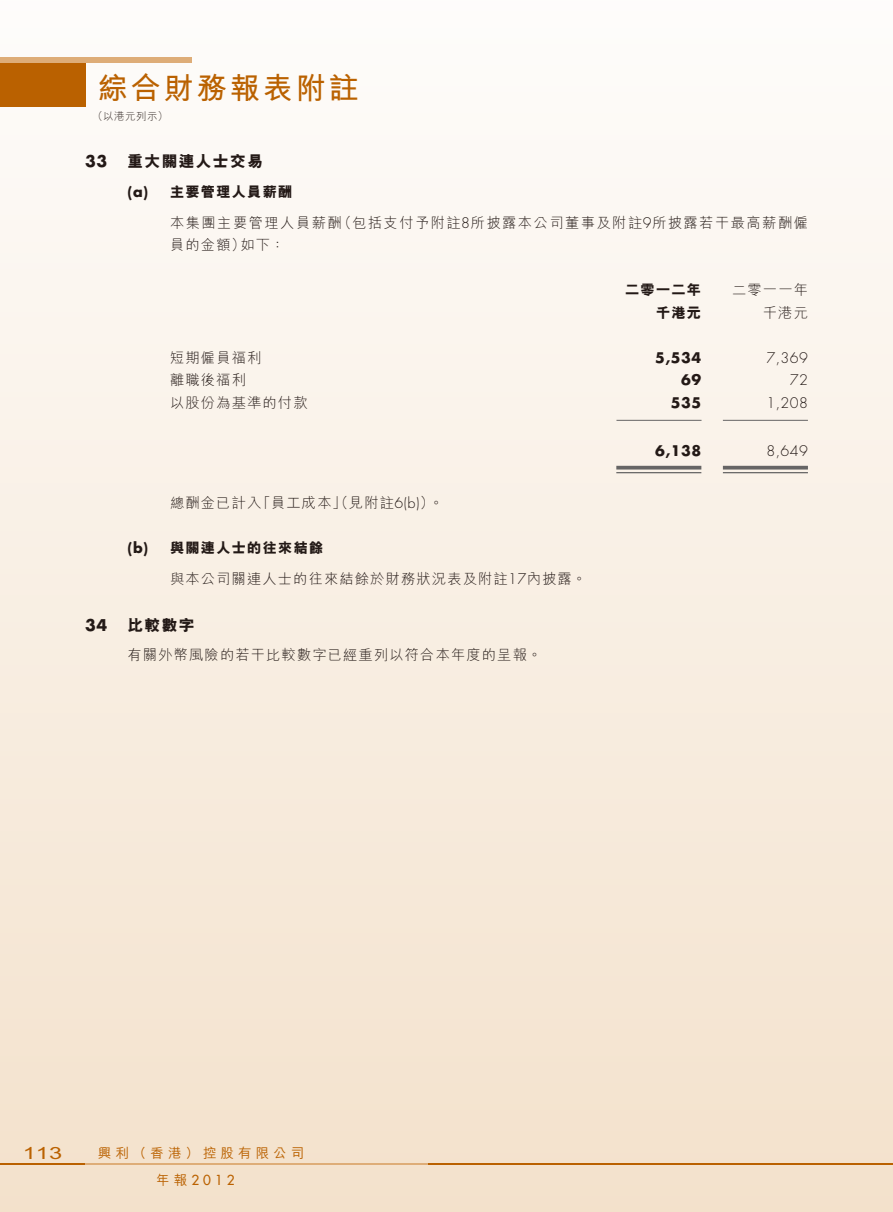
<style>
.page{position:relative;width:893px;height:1212px;background:#fff}
.page>*{position:absolute;margin:0;border:0;box-sizing:border-box;transform-origin:0 0}
.t1{font:700 30px "M Hei HK";letter-spacing:.1em;color:#ba6100}
.t2{font:700 16.8px "M Hei HK";color:#ba6100;scale:1.4 1}
.t3{font:800 15.75px "M Hei HK";letter-spacing:.085em;color:#231916}
.t4{font:700 15.75px "Futura Std";color:#231916}
.t5{font:300 14.25px "M Hei HK";letter-spacing:.08em;color:#231916}
.t6{font:300 14.25px/22.5px "M Hei HK";letter-spacing:.105em;color:#231916}
.t7{font:800 14.25px "M Hei HK";letter-spacing:.085em;color:#231916}
.t8{font:700 14.25px "Futura Std";letter-spacing:.035em;color:#231916}
.t9{font:300 14.25px "Futura Std";letter-spacing:.03em;color:#231916}
.t10{font:500 13.5px "M Hei HK";letter-spacing:.3em;color:#ba6100}
.t11{font:500 13.5px "Futura Std";color:#ba6100}
.t12{font:300 10.5px "M Hei HK";letter-spacing:.05em;color:#231916}
.s1{font-family:"Futura Std"}
.s2{font-family:"M Hei HK"}
</style>
<div class="page">
<div style="left:0;top:0;width:893px;height:1212px;background:linear-gradient(to bottom,#fefcfb,#f3e1cb)"></div>
<hr style="left:0;top:1163px;width:893px;height:2px;background:#ba6100">
<hr style="left:85px;top:1163px;width:342px;height:2px;background:#dead78">
<div style="left:0;top:57px;width:85px;height:50px;background:#ba6100"></div>
<div style="left:0;top:57px;width:191px;height:6px;background:#dead78"></div>
<hr style="left:616px;top:420px;width:85px;height:1px;background:#666565">
<hr style="left:723px;top:420px;width:85px;height:1px;background:#666565">
<hr style="left:616px;top:466px;width:85px;height:3px;background:#666565">
<hr style="left:616px;top:472px;width:85px;height:1px;background:#666565">
<hr style="left:723px;top:466px;width:85px;height:3px;background:#666565">
<hr style="left:723px;top:472px;width:85px;height:1px;background:#666565">
<h1 class="t1" style="left:98px;top:66px;width:262px">綜合財務報表附註</h1>
<p class="t12" style="left:93px;top:108px;width:77px">（以港元列示(</p>
<p class="t4" style="left:85px;top:151px;width:24px">33</p>
<p class="t4" style="left:85px;top:614px;width:24px">34</p>
<p class="t3" style="left:128px;top:151px;width:137px">重大關連人士交易</p>
<p class="t8" style="left:128px;top:182px;width:22px">a( )</p>
<p class="t8" style="left:128px;top:538px;width:22px">b( )</p>
<p class="t7" style="left:170px;top:182px;width:124px">主要管理人員薪酬</p>
<p class="t6" style="left:337px;top:211px;width:472px">（包括支付予附註<span class="s1">8</span>所披露本公司董事及附註<span class="s1">9</span>所披露若干最高薪酬僱</p>
<p class="t6" style="left:240px;top:211px;width:103px;text-indent:-70px">本集團主要管理人員薪酬如下：</p>
<p class="t5" style="left:170px;top:235px;width:77px">員的金額）</p>
<p class="t7" style="left:625px;top:281px;width:78px">二零一二年</p>
<p class="t5" style="left:732px;top:280px;width:77px">二零一一年</p>
<p class="t7" style="left:656px;top:303px;width:47px">千港元</p>
<p class="t5" style="left:763px;top:303px;width:47px">千港元</p>
<p class="t5" style="left:170px;top:348px;width:93px">短期僱員福利</p>
<p class="t8" style="left:655px;top:348px;width:47px">5,534</p>
<p class="t9" style="left:766px;top:349px;width:43px">7,369</p>
<p class="t5" style="left:170px;top:370px;width:77px">離職後福利</p>
<p class="t8" style="left:681px;top:370px;width:22px">69</p>
<p class="t9" style="left:790px;top:371px;width:20px">72</p>
<p class="t5" style="left:170px;top:393px;width:139px">以股份為基準的付款</p>
<p class="t8" style="left:671px;top:393px;width:32px">535</p>
<p class="t9" style="left:766px;top:394px;width:43px">1,208</p>
<p class="t8" style="left:655px;top:441px;width:47px">6,138</p>
<p class="t9" style="left:766px;top:442px;width:43px">8,649</p>
<p class="t5" style="left:256px;top:493px;width:179px">「員工成本」（見附註 <span class="s1">6</span> (<span class="s1">(b(</span></p>
<p class="t5" style="left:170px;top:493px;width:93px">總酬金已計入</p>
<p class="t7" style="left:170px;top:538px;width:155px">與關連人士的往來結餘</p>
<p class="t5" style="left:429px;top:493px;width:16px">。</p>
<p class="t5" style="left:170px;top:569px;width:418px">與本公司關連人士的往來結餘於財務狀況表及附註<span class="s1">17</span>內披露。</p>
<p class="t3" style="left:128px;top:614px;width:68px">比較數字</p>
<p class="t5" style="left:128px;top:645px;width:416px">有關外幣風險的若干比較數字已經重列以符合本年度的呈報。</p>
<p class="t2" style="left:23px;top:1140px;width:30px">113</p>
<p class="t10" style="left:98px;top:1143px;width:208px">興利（香港）控股有限公司</p>
<p class="t11" style="left:156px;top:1171px;width:80px"><span class="s2">年報</span>2012</p>
</div>
